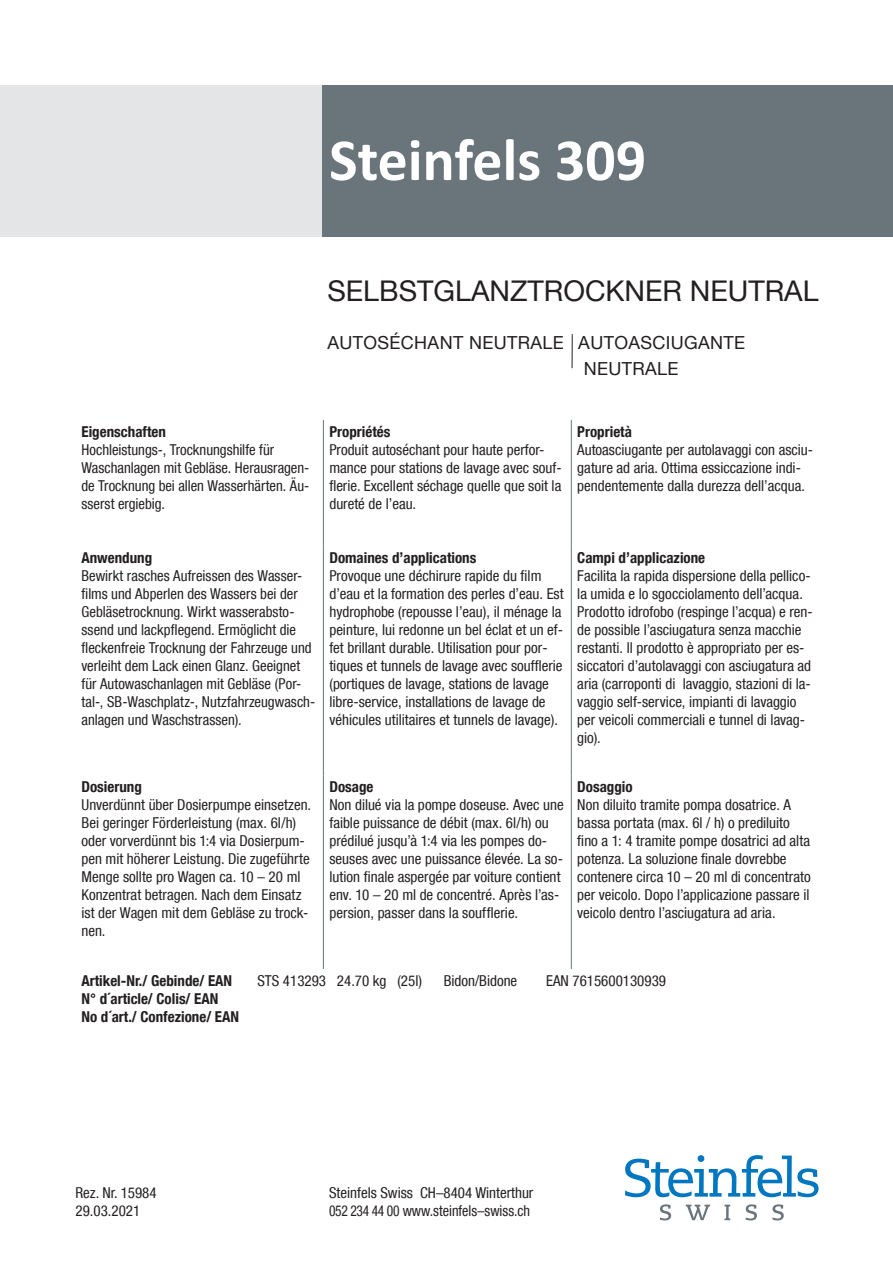
<style>
.page{position:relative;width:893px;height:1263px;background:#fff}
.page>*{position:absolute;margin:0;border:0;box-sizing:border-box;transform-origin:0 0}
.t1{font:700 60px "Calibri";color:#fff}
.t2{font:28.5px "Helvetica Neue LT Com";color:#231f20}
.t3{font:18px/25.8px "Helvetica Neue LT Com";letter-spacing:.02em;color:#231f20}
.t4{font:condensed 15px/18px "Helvetica Neue LT Com";color:#231f20}
.t5{font:700 condensed 15px/18px "Helvetica Neue LT Com";color:#231f20}
</style>
<div class="page">
<svg style="left:625px;top:1155px;width:194px;height:42px"></svg>
<svg style="left:660px;top:1204px;width:11px;height:16px"></svg>
<svg style="left:746px;top:1204px;width:11px;height:16px"></svg>
<svg style="left:772px;top:1204px;width:12px;height:16px"></svg>
<svg style="left:686px;top:1205px;width:24px;height:15px"></svg>
<svg style="left:724px;top:1205px;width:6px;height:15px"></svg>
<div style="left:0;top:85px;width:322px;height:152px;background:#e4e5e7"></div>
<hr style="left:323px;top:420px;width:1px;height:126px;background:#6a747b">
<hr style="left:571px;top:420px;width:1px;height:126px;background:#6a747b">
<hr style="left:323px;top:546px;width:1px;height:229px;background:#6a747b">
<hr style="left:571px;top:546px;width:1px;height:229px;background:#6a747b">
<hr style="left:323px;top:775px;width:1px;height:194px;background:#6a747b">
<hr style="left:571px;top:775px;width:1px;height:194px;background:#6a747b">
<hr style="left:572px;top:334px;width:1px;height:34px;background:#231f20">
<div style="left:322px;top:85px;width:571px;height:152px;background:#6a747b"></div>
<h1 class="t1" style="left:329px;top:118px;width:318px">Steinfels 309</h1>
<h2 class="t2" style="left:327px;top:273px;width:493px">SELBSTGLANZTROCKNER NEUTRAL</h2>
<p class="t3" style="left:584px;top:329px;width:163px;text-indent:-256px">AUTOSÉCHANT NEUTRALE AUTOASCIUGANTE<br>NEUTRALE</p>
<p class="t5" style="left:81px;top:422px;width:86px">Eigenschaften</p>
<p class="t4" style="left:81px;top:440px;width:229px">Hochleistungs-, Trocknungshilfe für Waschanlagen mit Gebläse. Herausragen&shy;de Trocknung bei allen Wasserhärten. Äu&shy;sserst ergiebig.</p>
<p class="t5" style="left:329px;top:422px;width:63px">Propriétés</p>
<p class="t4" style="left:329px;top:440px;width:234px">Produit autoséchant pour haute perfor&shy;mance pour stations de lavage avec souf&shy;flerie. Excellent séchage quelle que soit la dureté de l’eau.</p>
<p class="t5" style="left:577px;top:422px;width:56px">Proprietà</p>
<p class="t4" style="left:577px;top:440px;width:237px">Autoasciugante per autolavaggi con asciu&shy;gature ad aria. Ottima essiccazione indi&shy;pendentemente dalla durezza dell’acqua.</p>
<p class="t5" style="left:81px;top:548px;width:72px">Anwendung</p>
<p class="t4" style="left:81px;top:566px;width:235px">Bewirkt rasches Aufreissen des Wasser&shy;films und Abperlen des Wassers bei der Gebläsetrocknung. Wirkt wasserabsto&shy;ssend und lackpflegend. Ermöglicht die fleckenfreie Trocknung der Fahrzeuge und verleiht dem Lack einen Glanz. Geeignet für Autowaschanlagen mit Gebläse (Por&shy;tal-, SB-Waschplatz-, Nutzfahrzeugwasch&shy;anlagen und Waschstrassen).</p>
<p class="t5" style="left:81px;top:778px;width:62px">Dosierung</p>
<p class="t4" style="left:81px;top:796px;width:231px">Unverdünnt über Dosierpumpe einsetzen.<br>Bei geringer Förderleistung (max. 6l/h) oder vorverdünnt bis 1:4 via Dosierpum&shy;pen mit höherer Leistung. Die zugeführte Menge sollte pro Wagen ca. 10 – 20 ml Konzentrat betragen. Nach dem Einsatz ist der Wagen mit dem Gebläse zu trock&shy;nen.</p>
<p class="t5" style="left:329px;top:548px;width:149px">Domaines d’applications</p>
<p class="t4" style="left:329px;top:566px;width:236px">Provoque une déchirure rapide du film d’eau et la formation des perles d’eau. Est hydrophobe (repousse l’eau), il ménage la peinture, lui redonne un bel éclat et un ef&shy;fet brillant durable. Utilisation pour por&shy;tiques et tunnels de lavage avec soufflerie (portiques de lavage, stations de lavage libre-service, installations de lavage de véhicules utilitaires et tunnels de lavage).</p>
<p class="t5" style="left:577px;top:548px;width:129px">Campi d’applicazione</p>
<p class="t4" style="left:577px;top:566px;width:237px">Facilita la rapida dispersione della pellico&shy;la umida e lo sgocciolamento dell’acqua.<br>Prodotto idrofobo (respinge l’acqua) e ren&shy;de possible l’asciugatura senza macchie restanti. Il prodotto è appropriato per es&shy;siccatori d’autolavaggi con asciugatura ad aria (carroponti di lavaggio, stazioni di la&shy;vaggio self-service, impianti di lavaggio per veicoli commerciali e tunnel di lavag&shy;gio).</p>
<p class="t5" style="left:329px;top:778px;width:46px">Dosage</p>
<p class="t4" style="left:329px;top:796px;width:236px">Non dilué via la pompe doseuse. Avec une faible puissance de débit (max. 6l/h) ou prédilué jusqu’à 1:4 via les pompes do&shy;seuses avec une puissance élevée. La so&shy;lution finale aspergée par voiture contient env. 10 – 20 ml de concentré. Après l’as&shy;persion, passer dans la soufflerie.</p>
<p class="t5" style="left:577px;top:778px;width:57px">Dosaggio</p>
<p class="t4" style="left:577px;top:796px;width:235px">Non diluito tramite pompa dosatrice. A bassa portata (max. 6l / h) o prediluito fino a 1: 4 tramite pompe dosatrici ad alta potenza. La soluzione finale dovrebbe contenere circa 10 – 20 ml di concentrato per veicolo. Dopo l’applicazione passare il veicolo dentro l’asciugatura ad aria.</p>
<p class="t5" style="left:81px;top:971px;width:152px">Artikel-Nr./ Gebinde/ EAN</p>
<p class="t4" style="left:257px;top:971px;width:166px">STS 413293 24.70 kg (25l)</p>
<p class="t4" style="left:444px;top:971px;width:75px">Bidon/Bidone</p>
<p class="t4" style="left:546px;top:971px;width:121px">EAN 7615600130939</p>
<p class="t5" style="left:81px;top:989px;width:159px">N° d´article/ Colis/ EAN<br>No d´art./ Confezione/ EAN</p>
<p class="t4" style="left:75px;top:1184px;width:83px">Rez. Nr. 15984</p>
<p class="t4" style="left:75px;top:1201px;width:66px">29.03.2021</p>
<p class="t4" style="left:329px;top:1184px;width:206px">Steinfels Swiss CH–8404 Winterthur<br>052 234 44 00 www.steinfels–swiss.ch</p>
</div>
